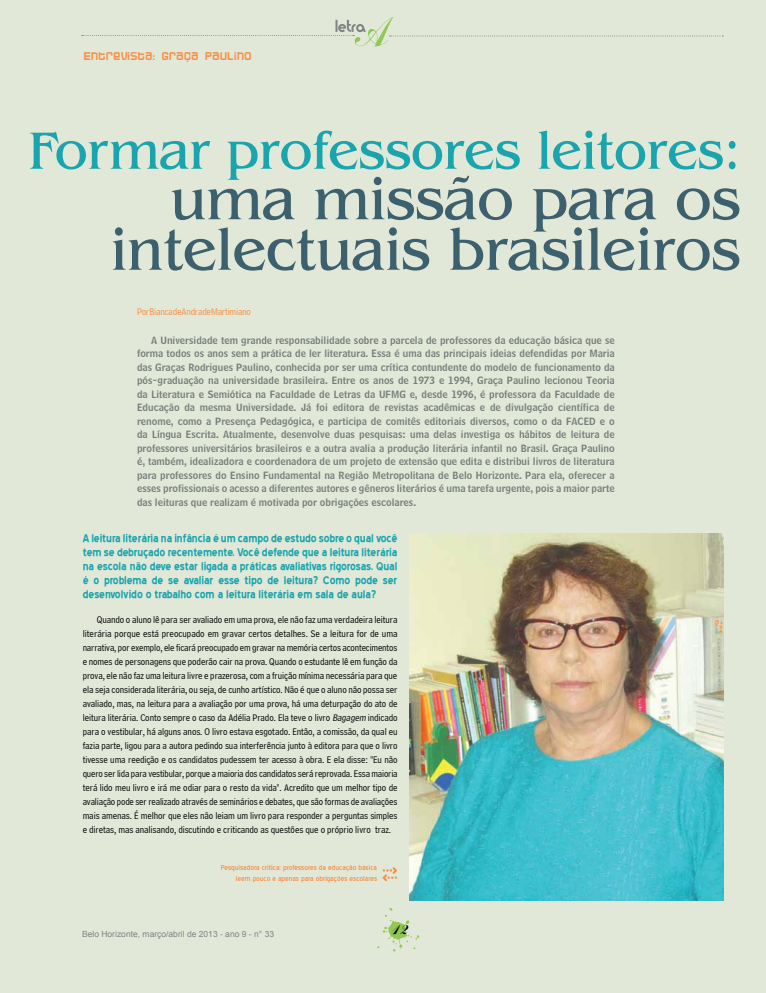
<style>
.page{position:relative;width:766px;height:993px;background:#fff}
.page>*{position:absolute;margin:0;border:0;box-sizing:border-box;transform-origin:0 0}
.t1{font:60px/50.5px "Benguiat IT Cby BT";color:#3d606e;text-align:right}
.t2{font:54px "Benguiat IT Cby BT";color:#1aa4ad}
.t3{font:16px "Arenski";color:#000}
.t4{font:700 13.8px/14px "Blue Highway";letter-spacing:-.01em;color:#1aa4ad;text-align:justify}
.t5{font:12px "Blackjack";color:#f78e45}
.t6{font:10px/14px "Bell Centennial BT Address";letter-spacing:-.01em;color:#000;text-align:justify}
.t7{font:10px/13.5px "Bell Centennial BT Name And Number";color:#757c7a;text-align:justify}
.t8{font:10px "Bell Centennial BT Address";letter-spacing:-.02em;color:#f78e45}
.t9{font:9px/11px "Blue Highway";color:#f78e45;text-align:right}
.t10{font:8.5px "Arial";color:#808285}
.s1{font-style:italic}
</style>
<div class="page">
<div style="left:0;top:0;width:765px;height:992px;background:#e2e8d8"></div>
<img style="left:409px;top:533px;width:314px;height:367px">
<svg style="left:382px;top:867px;width:15px;height:13px"></svg>
<svg style="left:82px;top:17px;width:641px;height:29px"></svg>
<svg style="left:377px;top:907px;width:42px;height:44px"></svg>
<img style="left:390px;top:922px;width:17px;height:18px">
<p class="t5" style="left:83px;top:48px;width:170px">ENTREVISTA: GRAÇA PAULINO</p>
<h2 class="t2" style="left:28px;top:118px;width:713px">Formar professores leitores:</h2>
<h1 class="t1" style="left:111px;top:173px;width:631px">uma missão para os intelectuais brasileiros</h1>
<p class="t8" style="left:137px;top:306px;width:115px">Por Bianca de Andrade Martimiano</p>
<p class="t7" style="left:137px;top:333px;width:479px;text-indent:14px">A Universidade tem grande responsabilidade sobre a parcela de professores da educação básica que se forma todos os anos sem a prática de ler literatura. Essa é uma das principais ideias defendidas por Maria das Graças Rodrigues Paulino, conhecida por ser uma crítica contundente do modelo de funcionamento da pós-graduação na universidade brasileira. Entre os anos de 1973 e 1994, Graça Paulino lecionou Teoria da Literatura e Semiótica na Faculdade de Letras da UFMG e, desde 1996, é professora da Faculdade de Educação da mesma Universidade. Já foi editora de revistas acadêmicas e de divulgação científica de renome, como a Presença Pedagógica, e participa de comitês editoriais diversos, como o da FACED e o da Língua Escrita. Atualmente, desenvolve duas pesquisas: uma delas investiga os hábitos de leitura de professores universitários brasileiros e a outra avalia a produção literária infantil no Brasil. Graça Paulino é, também, idealizadora e coordenadora de um projeto de extensão que edita e distribui livros de literatura para professores do Ensino Fundamental na Região Metropolitana de Belo Horizonte. Para ela, oferecer a esses profissionais o acesso a diferentes autores e gêneros literários é uma tarefa urgente, pois a maior parte das leituras que realizam é motivada por obrigações escolares.</p>
<p class="t4" style="left:83px;top:530px;width:316px">A leitura literária na infância é um campo de estudo sobre o qual você tem se debruçado recentemente. Você defende que a leitura literária na escola não deve estar ligada a práticas avaliativas rigorosas. Qual é o problema de se avaliar esse tipo de leitura? Como pode ser desenvolvido o trabalho com a leitura literária em sala de aula?</p>
<p class="t6" style="left:83px;top:612px;width:316px;text-indent:14px">Quando o aluno lê para ser avaliado em uma prova, ele não faz uma verdadeira leitura literária porque está preocupado em gravar certos detalhes. Se a leitura for de uma narrativa, por exemplo, ele ficará preocupado em gravar na memória certos acontecimentos e nomes de personagens que poderão cair na prova. Quando o estudante lê em função da prova, ele não faz uma leitura livre e prazerosa, com a fruição mínima necessária para que ela seja considerada literária, ou seja, de cunho artístico. Não é que o aluno não possa ser avaliado, mas, na leitura para a avaliação por uma prova, há uma deturpação do ato de leitura literária. Conto sempre o caso da Adélia Prado. Ela teve o livro <span class="s1">Bagagem</span> indicado para o vestibular, há alguns anos. O livro estava esgotado. Então, a comissão, da qual eu fazia parte, ligou para a autora pedindo sua interferência junto à editora para que o livro tivesse uma reedição e os candidatos pudessem ter acesso à obra. E ela disse: "Eu não quero ser lida para vestibular, porque a maioria dos candidatos será reprovada. Essa maioria terá lido meu livro e irá me odiar para o resto da vida". Acredito que um melhor tipo de avaliação pode ser realizado através de seminários e debates, que são formas de avaliações mais amenas. É melhor que eles não leiam um livro para responder a perguntas simples e diretas, mas analisando, discutindo e criticando as questões que o próprio livro traz.</p>
<p class="t9" style="left:221px;top:861px;width:158px">Pesquisadora critica: professores da educação básica leem pouco e apenas para obrigações escolares</p>
<p class="t10" style="left:82px;top:928px;width:193px">Belo Horizonte, março/abril de 2013 - ano 9 - n° 33</p>
<h3 class="t3" style="left:390px;top:919px;width:18px">12</h3>
</div>
